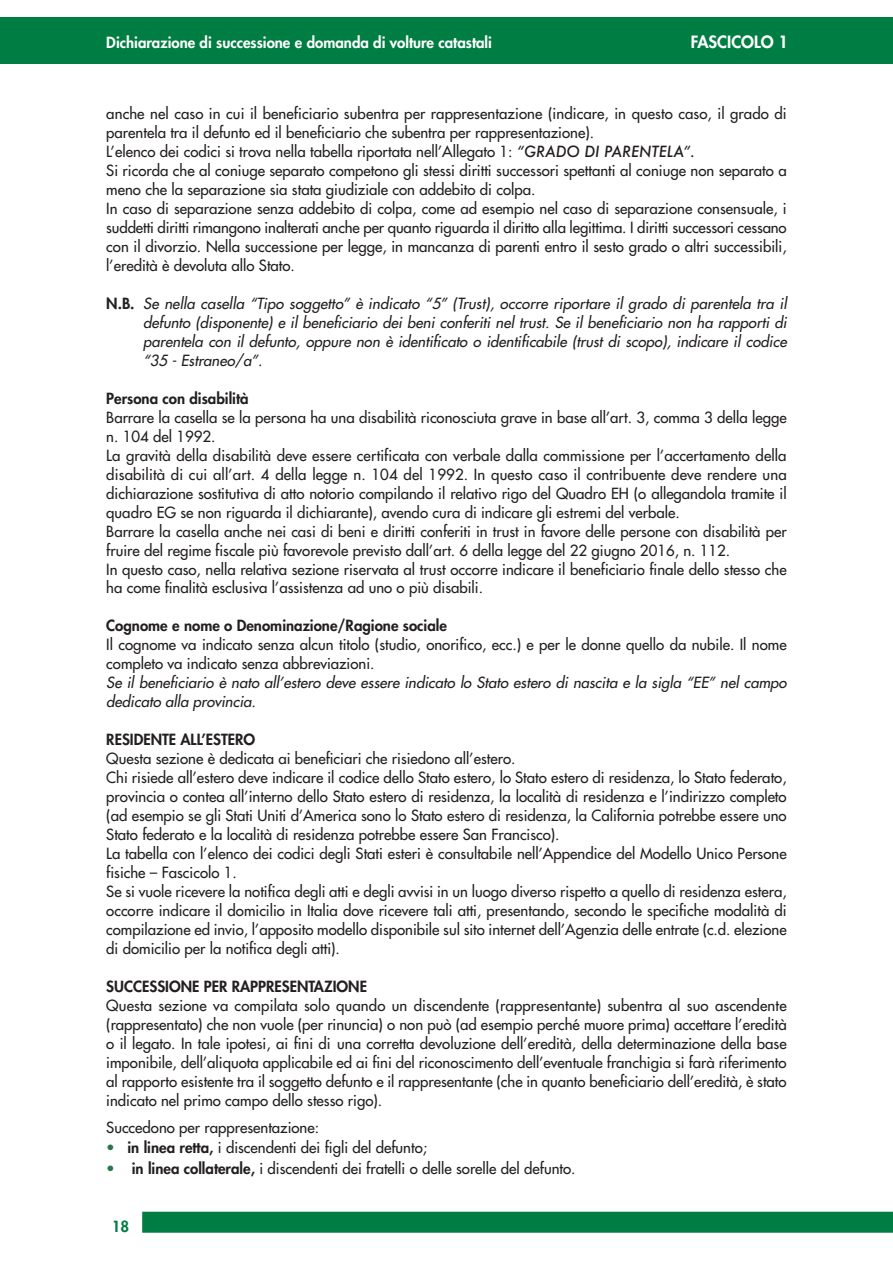
<style>
.page{position:relative;width:893px;height:1263px;background:#fff}
.page>*{position:absolute;margin:0;border:0;box-sizing:border-box;transform-origin:0 0}
.t1{font:800 16.5px "Futura";color:#fff}
.t2{font:15px/18.9px "Futura";color:#231f20}
.t3{font:italic 15px/18.9px "Futura";color:#231f20;text-align:justify}
.t4{font:800 15px "Futura";color:#231f20}
.t5{font:800 15px "Futura";color:#fff}
.t6{font:800 15px "Futura";color:#007d43}
.s1{font-weight:500;font-style:italic}
.s2{font-weight:800;font-style:normal}
.s3{color:#2b774d}
.s4{font-weight:800}
</style>
<div class="page">
<div style="left:142px;top:1212px;width:751px;height:21px;background:#007d43"></div>
<div style="left:0;top:18px;width:893px;height:46px;background:#007d43"></div>
<p class="t5" style="left:106px;top:36px;width:387px">Dichiarazione di successione e domanda di volture catastali</p>
<p class="t1" style="left:691px;top:34px;width:99px">FASCICOLO 1</p>
<p class="t2" style="left:106px;top:105px;width:682px">anche nel caso in cui il beneficiario subentra per rappresentazione (indicare, in questo caso, il grado di parentela tra il defunto ed il beneficiario che subentra per rappresentazione).</p>
<p class="t2" style="left:106px;top:143px;width:590px">L’elenco dei codici si trova nella tabella riportata nell’Allegato 1: <span class="s1">“GRADO DI PARENTELA”.</span></p>
<p class="t2" style="left:106px;top:162px;width:682px">Si ricorda che al coniuge separato competono gli stessi diritti successori spettanti al coniuge non separato a meno che la separazione sia stata giudiziale con addebito di colpa.</p>
<p class="t2" style="left:106px;top:200px;width:682px;text-align:justify">In caso di separazione senza addebito di colpa, come ad esempio nel caso di separazione consensuale, i suddetti diritti rimangono inalterati anche per quanto riguarda il diritto alla legittima. I diritti successori cessano con il divorzio. Nella successione per legge, in mancanza di parenti entro il sesto grado o altri successibili, l’eredità è devoluta allo Stato.</p>
<p class="t3" style="left:143px;top:295px;width:648px;text-indent:-37px"><span class="s2">N . B .</span> Se nella casella “Tipo soggetto” è indicato “5” (Trust), occorre riportare il grado di parentela tra il defunto (disponente) e il beneficiario dei beni conferiti nel trust. Se il beneficiario non ha rapporti di parentela con il defunto, oppure non è identificato o identificabile (trust di scopo), indicare il codice “35 - Estraneo/a”.</p>
<p class="t4" style="left:106px;top:391px;width:144px">Persona con disabilità</p>
<p class="t2" style="left:106px;top:409px;width:682px">Barrare la casella se la persona ha una disabilità riconosciuta grave in base all’art. 3, comma 3 della legge n. 104 del 1992.</p>
<p class="t2" style="left:106px;top:447px;width:682px;text-align:justify">La gravità della disabilità deve essere certificata con verbale dalla commissione per l’accertamento della disabilità di cui all’art. 4 della legge n. 104 del 1992. In questo caso il contribuente deve rendere una dichiarazione sostitutiva di atto notorio compilando il relativo rigo del Quadro EH (o allegandola tramite il quadro EG se non riguarda il dichiarante), avendo cura di indicare gli estremi del verbale.</p>
<p class="t2" style="left:106px;top:523px;width:682px">Barrare la casella anche nei casi di beni e diritti conferiti in trust in favore delle persone con disabilità per fruire del regime fiscale più favorevole previsto dall’art. 6 della legge del 22 giugno 2016, n. 112.</p>
<p class="t2" style="left:106px;top:560px;width:682px">In questo caso, nella relativa sezione riservata al trust occorre indicare il beneficiario finale dello stesso che ha come finalità esclusiva l’assistenza ad uno o più disabili.</p>
<p class="t4" style="left:106px;top:619px;width:342px">Cognome e nome o Denominazione/Ragione sociale</p>
<p class="t2" style="left:106px;top:636px;width:682px">Il cognome va indicato senza alcun titolo (studio, onorifico, ecc.) e per le donne quello da nubile. Il nome completo va indicato senza abbreviazioni.</p>
<p class="t3" style="left:106px;top:674px;width:685px">Se il beneficiario è nato all’estero deve essere indicato lo Stato estero di nascita e la sigla “EE” nel campo dedicato alla provincia.</p>
<p class="t4" style="left:106px;top:732px;width:151px">RESIDENTE ALL’ESTERO</p>
<p class="t2" style="left:106px;top:750px;width:411px">Questa sezione è dedicata ai beneficiari che risiedono all’estero.</p>
<p class="t2" style="left:106px;top:769px;width:682px;text-align:justify">Chi risiede all’estero deve indicare il codice dello Stato estero, lo Stato estero di residenza, lo Stato federato, provincia o contea all’interno dello Stato estero di residenza, la località di residenza e l’indirizzo completo (ad esempio se gli Stati Uniti d’America sono lo Stato estero di residenza, la California potrebbe essere uno Stato federato e la località di residenza potrebbe essere San Francisco).</p>
<p class="t2" style="left:106px;top:845px;width:682px">La tabella con l’elenco dei codici degli Stati esteri è consultabile nell’Appendice del Modello Unico Persone fisiche – Fascicolo 1.</p>
<p class="t2" style="left:106px;top:883px;width:682px;text-align:justify">Se si vuole ricevere la notifica degli atti e degli avvisi in un luogo diverso rispetto a quello di residenza estera, occorre indicare il domicilio in Italia dove ricevere tali atti, presentando, secondo le specifiche modalità di compilazione ed invio, l’apposito modello disponibile sul sito internet dell’Agenzia delle entrate (c.d. elezione di domicilio per la notifica degli atti).</p>
<p class="t4" style="left:106px;top:979px;width:262px">SUCCESSIONE PER RAPPRESENTAZIONE</p>
<p class="t2" style="left:106px;top:997px;width:682px;text-align:justify">Questa sezione va compilata solo quando un discendente (rappresentante) subentra al suo ascendente (rappresentato) che non vuole (per rinuncia) o non può (ad esempio perché muore prima) accettare l’eredità o il legato. In tale ipotesi, ai fini di una corretta devoluzione dell’eredità, della determinazione della base imponibile, dell’aliquota applicabile ed ai fini del riconoscimento dell’eventuale franchigia si farà riferimento al rapporto esistente tra il soggetto defunto e il rappresentante (che in quanto beneficiario dell’eredità, è stato indicato nel primo campo dello stesso rigo).</p>
<p class="t2" style="left:106px;top:1119px;width:214px">Succedono per rappresentazione:</p>
<p class="t2" style="left:106px;top:1139px;width:322px"><span class="s3">•</span> <span class="s4">in linea retta,</span> i discendenti dei figli del defunto;</p>
<p class="t2" style="left:106px;top:1160px;width:471px"><span class="s3">•</span> <span class="s4">in linea collaterale,</span> i discendenti dei fratelli o delle sorelle del defunto.</p>
<p class="t6" style="left:112px;top:1219px;width:19px">18</p>
</div>
